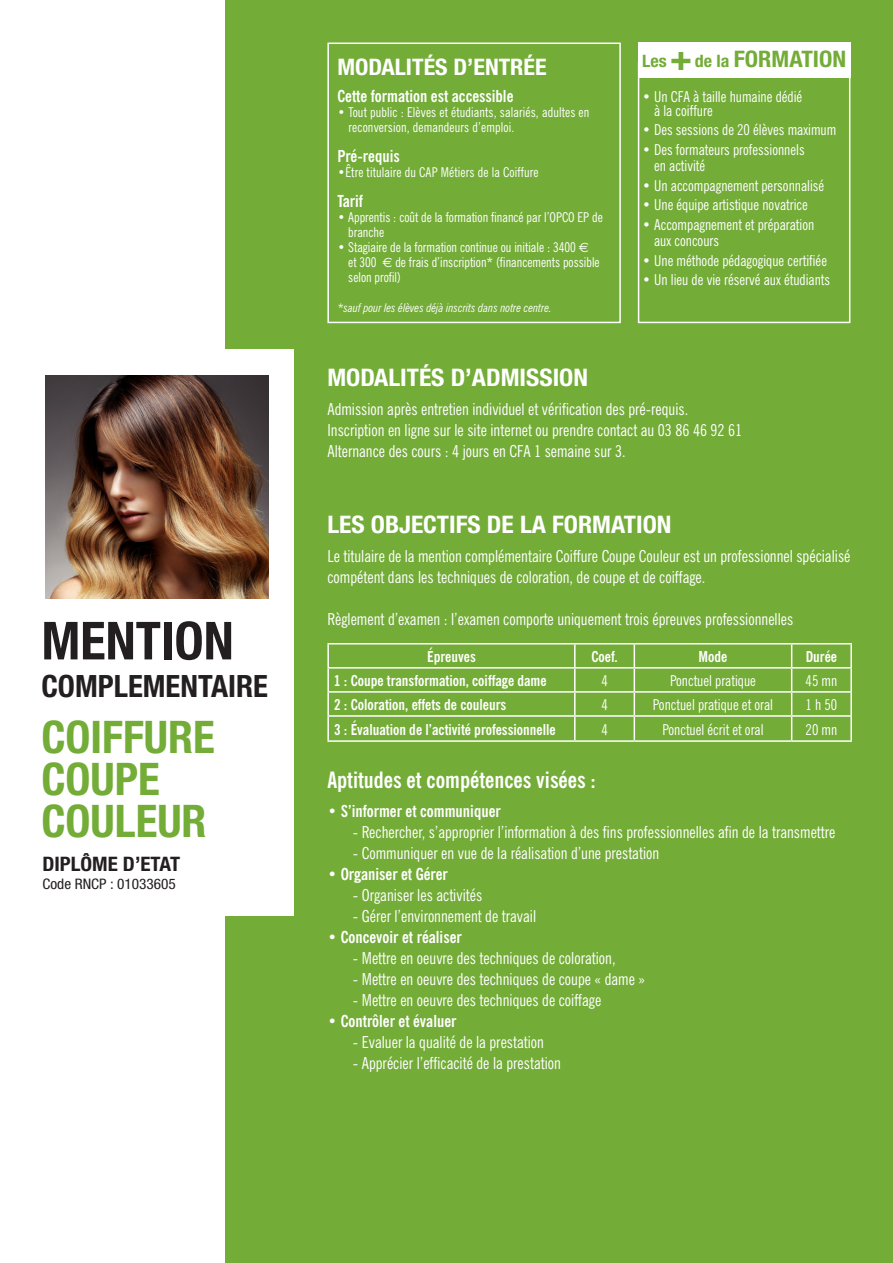
<style>
.page{position:relative;width:893px;height:1263px;background:#fff}
.page>*{position:absolute;margin:0;border:0;box-sizing:border-box;transform-origin:0 0}
.t1{font:700 condensed 52.5px "Helvetica Neue LT Std";color:#231f20}
.t2{font:700 condensed 45px "Helvetica Neue LT Std";color:#73ac37}
.t3{font:700 condensed 30.75px "Helvetica Neue LT Std";color:#231f20}
.t4{font:700 condensed 24.15px "Helvetica Neue LT Std";color:#fff;scale:1.05 1}
.t5{font:700 condensed 22.8px "Helvetica Neue LT Std";color:#fff;scale:1.05 1}
.t6{font:700 condensed 22.8px "Helvetica Neue LT Std";color:#73ac37;scale:1.05 1}
.t7{font:700 condensed 22.5px "News Gothic BT";color:#fff}
.t8{font:700 condensed 19.95px "Helvetica Neue LT Std";color:#231f20;scale:1.05 1}
.t9{font:condensed 16.5px/21px "News Gothic BT";color:#fff}
.t10{font:700 condensed 16.5px "News Gothic BT";color:#fff}
.t11{font:condensed 15px/16.5px "News Gothic BT";color:#fff}
.t12{font:700 condensed 15px "News Gothic BT";color:#fff}
.t13{font:condensed 14.55px "Helvetica Neue LT Std";color:#231f20;scale:1.05 1}
.t14{font:condensed 13.5px/15px "News Gothic BT";color:#fff}
.t15{font:italic condensed 12px "News Gothic BT";color:#fff}
.s1{font-family:"Euro Sans";font-stretch:normal}
.s2{font-size:17.1px}
.s3{font-size:35.7px}
</style>
<div class="page">
<div style="left:225px;top:0;width:668px;height:1263px;background:#73ac37"></div>
<div style="left:327px;top:43px;width:294px;height:280px;border:2px solid #fff"></div>
<div style="left:638px;top:61px;width:212px;height:262px;border:2px solid #fff"></div>
<div style="left:638px;top:43px;width:212px;height:35px;background:#fff"></div>
<div style="left:21px;top:350px;width:272px;height:566px;background:#fff"></div>
<img style="left:46px;top:375px;width:223px;height:223px">
<hr style="left:327px;top:643px;width:248px;height:1px;background:#fff">
<hr style="left:327px;top:644px;width:2px;height:23px;background:#fff">
<hr style="left:575px;top:643px;width:59px;height:1px;background:#fff">
<hr style="left:574px;top:644px;width:2px;height:23px;background:#fff">
<hr style="left:634px;top:643px;width:158px;height:1px;background:#fff">
<hr style="left:792px;top:643px;width:60px;height:1px;background:#fff">
<hr style="left:850px;top:644px;width:2px;height:23px;background:#fff">
<hr style="left:327px;top:667px;width:248px;height:2px;background:#fff">
<hr style="left:327px;top:669px;width:2px;height:22px;background:#fff">
<hr style="left:575px;top:667px;width:59px;height:2px;background:#fff">
<hr style="left:574px;top:669px;width:2px;height:22px;background:#fff">
<hr style="left:634px;top:667px;width:158px;height:2px;background:#fff">
<hr style="left:792px;top:667px;width:60px;height:2px;background:#fff">
<hr style="left:850px;top:669px;width:2px;height:22px;background:#fff">
<hr style="left:327px;top:691px;width:248px;height:2px;background:#fff">
<hr style="left:327px;top:693px;width:2px;height:22px;background:#fff">
<hr style="left:575px;top:691px;width:59px;height:2px;background:#fff">
<hr style="left:574px;top:693px;width:2px;height:22px;background:#fff">
<hr style="left:634px;top:691px;width:158px;height:2px;background:#fff">
<hr style="left:792px;top:691px;width:60px;height:2px;background:#fff">
<hr style="left:850px;top:693px;width:2px;height:22px;background:#fff">
<hr style="left:327px;top:715px;width:248px;height:2px;background:#fff">
<hr style="left:327px;top:717px;width:2px;height:23px;background:#fff">
<hr style="left:575px;top:715px;width:59px;height:2px;background:#fff">
<hr style="left:574px;top:717px;width:2px;height:23px;background:#fff">
<hr style="left:634px;top:715px;width:158px;height:2px;background:#fff">
<svg style="left:634px;top:644px;width:1px;height:96px"></svg>
<hr style="left:792px;top:715px;width:60px;height:2px;background:#fff">
<svg style="left:791px;top:644px;width:1px;height:96px"></svg>
<hr style="left:850px;top:717px;width:2px;height:23px;background:#fff">
<hr style="left:327px;top:740px;width:248px;height:2px;background:#fff">
<hr style="left:575px;top:740px;width:59px;height:2px;background:#fff">
<hr style="left:634px;top:740px;width:158px;height:2px;background:#fff">
<hr style="left:792px;top:740px;width:60px;height:2px;background:#fff">
<p class="t1" style="left:41px;top:609px;width:194px">MENTION</p>
<p class="t3" style="left:41px;top:667px;width:228px">COMPLEMENTAIRE</p>
<p class="t2" style="left:41px;top:710px;width:175px">COIFFURE</p>
<p class="t2" style="left:41px;top:752px;width:120px">COUPE</p>
<p class="t2" style="left:41px;top:794px;width:167px">COULEUR</p>
<p class="t8" style="left:43px;top:852px;width:133px">DIPLÔME D’ETAT</p>
<p class="t13" style="left:43px;top:875px;width:128px">Code RNCP : 01033605</p>
<p class="t5" style="left:337px;top:53px;width:201px">MODALITÉS D’ENTRÉE</p>
<p class="t10" style="left:337px;top:85px;width:178px">Cette formation est accessible</p>
<p class="t14" style="left:349px;top:104px;width:242px;text-indent:-11px">• Tout public : Elèves et étudiants, salariés, adultes en reconversion, demandeurs d’emploi.</p>
<p class="t10" style="left:337px;top:145px;width:64px">Pré-requis</p>
<p class="t14" style="left:337px;top:164px;width:203px">•Être titulaire du CAP Métiers de la Coiffure</p>
<p class="t10" style="left:337px;top:190px;width:27px">Tarif</p>
<p class="t14" style="left:348px;top:209px;width:256px;text-indent:-11px">• Apprentis : coût de la formation financé par l’OPCO EP de branche</p>
<p class="t14" style="left:348px;top:239px;width:253px;text-indent:-11px">• Stagiaire de la formation continue ou initiale : 3400 <span class="s1">€ </span>et 300 <span class="s1">€</span> de frais d’inscription* (financements possible selon profil)</p>
<p class="t15" style="left:337px;top:300px;width:216px">*sauf pour les élèves déjà inscrits dans notre centre.</p>
<p class="t6" style="left:642px;top:45px;width:196px"><span class="s2">Les</span> <span class="s3">+</span><span class="s2">de la</span> FORMATION</p>
<p class="t11" style="left:654px;top:90px;width:150px;line-height:13.5px;text-indent:-12px">• Un CFA à taille humaine dédié à la coiffure</p>
<p class="t11" style="left:642px;top:122px;width:196px">• Des sessions de 20 élèves maximum</p>
<p class="t11" style="left:654px;top:141px;width:152px;text-indent:-12px">• Des formateurs professionnels en activité</p>
<p class="t11" style="left:642px;top:177px;width:184px">• Un accompagnement personnalisé</p>
<p class="t11" style="left:642px;top:197px;width:167px">• Une équipe artistique novatrice</p>
<p class="t11" style="left:654px;top:216px;width:162px;text-indent:-12px">• Accompagnement et préparation aux concours</p>
<p class="t11" style="left:642px;top:252px;width:186px">• Une méthode pédagogique certifiée</p>
<p class="t11" style="left:642px;top:272px;width:190px">• Un lieu de vie réservé aux étudiants</p>
<p class="t4" style="left:327px;top:363px;width:250px">MODALITÉS D’ADMISSION</p>
<p class="t9" style="left:327px;top:399px;width:362px">Admission après entretien individuel et vérification des pré-requis.</p>
<p class="t9" style="left:327px;top:420px;width:416px">Inscription en ligne sur le site internet ou prendre contact au 03 86 46 92 61</p>
<p class="t9" style="left:327px;top:441px;width:300px">Alternance des cours : 4 jours en CFA 1 semaine sur 3.</p>
<p class="t4" style="left:327px;top:509px;width:329px">LES OBJECTIFS DE LA FORMATION</p>
<p class="t9" style="left:327px;top:545px;width:525px">Le titulaire de la mention complémentaire Coiffure Coupe Couleur est un professionnel spécialisé compétent dans les techniques de coloration, de coupe et de coiffage.</p>
<p class="t9" style="left:327px;top:608px;width:467px">Règlement d’examen : l’examen comporte uniquement trois épreuves professionnelles</p>
<p class="t12" style="left:427px;top:647px;width:50px">Épreuves</p>
<p class="t12" style="left:591px;top:647px;width:28px">Coef.</p>
<p class="t12" style="left:699px;top:647px;width:30px">Mode</p>
<p class="t12" style="left:806px;top:647px;width:33px">Durée</p>
<p class="t12" style="left:334px;top:671px;width:214px">1 : Coupe transformation, coiffage dame</p>
<p class="t11" style="left:601px;top:672px;width:8px">4</p>
<p class="t11" style="left:670px;top:672px;width:87px">Ponctuel pratique</p>
<p class="t11" style="left:806px;top:672px;width:33px">45 mn</p>
<p class="t12" style="left:334px;top:695px;width:174px">2 : Coloration, effets de couleurs</p>
<p class="t11" style="left:601px;top:696px;width:8px">4</p>
<p class="t11" style="left:653px;top:696px;width:122px">Ponctuel pratique et oral</p>
<p class="t11" style="left:806px;top:696px;width:33px">1 h 50</p>
<p class="t12" style="left:334px;top:720px;width:223px">3 : Évaluation de l’activité professionnelle</p>
<p class="t11" style="left:601px;top:721px;width:8px">4</p>
<p class="t11" style="left:662px;top:721px;width:103px">Ponctuel écrit et oral</p>
<p class="t11" style="left:806px;top:721px;width:33px">20 mn</p>
<p class="t7" style="left:327px;top:766px;width:270px">Aptitudes et compétences visées :</p>
<p class="t10" style="left:327px;top:801px;width:175px">• S’informer et communiquer</p>
<p class="t9" style="left:353px;top:822px;width:484px">- Rechercher, s’approprier l’information à des fins professionnelles afin de la transmettre</p>
<p class="t9" style="left:353px;top:843px;width:308px">- Communiquer en vue de la réalisation d’une prestation</p>
<p class="t10" style="left:327px;top:864px;width:122px">• Organiser et Gérer</p>
<p class="t9" style="left:353px;top:885px;width:131px">- Organiser les activités</p>
<p class="t9" style="left:353px;top:906px;width:185px">- Gérer l’environnement de travail</p>
<p class="t10" style="left:327px;top:927px;width:136px">• Concevoir et réaliser</p>
<p class="t9" style="left:353px;top:948px;width:264px">- Mettre en oeuvre des techniques de coloration,</p>
<p class="t9" style="left:353px;top:969px;width:294px">- Mettre en oeuvre des techniques de coupe « dame »</p>
<p class="t9" style="left:353px;top:990px;width:250px">- Mettre en oeuvre des techniques de coiffage</p>
<p class="t10" style="left:327px;top:1011px;width:131px">• Contrôler et évaluer</p>
<p class="t9" style="left:353px;top:1032px;width:193px">- Evaluer la qualité de la prestation</p>
<p class="t9" style="left:353px;top:1053px;width:210px">- Apprécier l’efficacité de la prestation</p>
</div>
